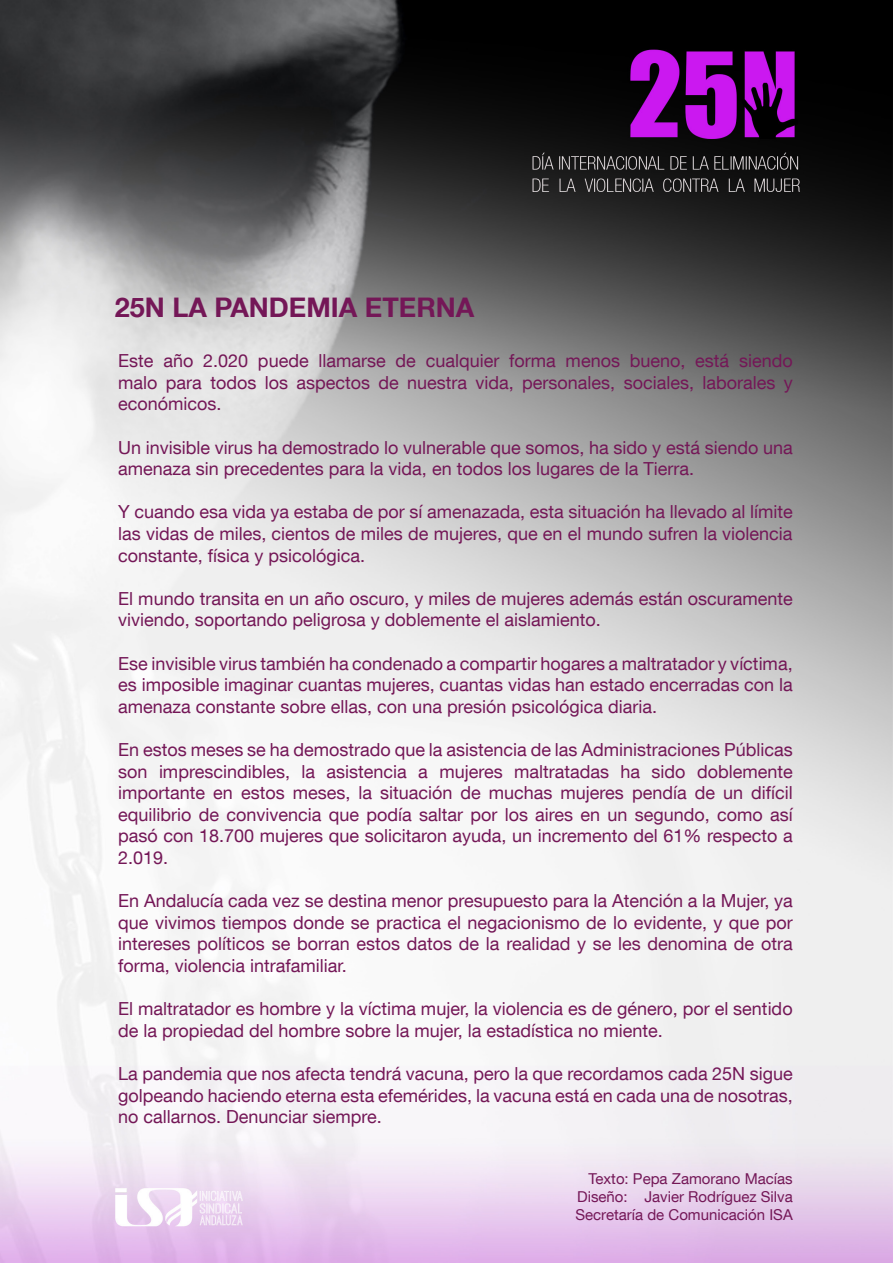
<style>
.page{position:relative;width:893px;height:1263px;background:#fff}
.page>*{position:absolute;margin:0;border:0;box-sizing:border-box;transform-origin:0 0}
.t1{font:700 27px "Helvetica Neue LT Com";color:#741757}
.t2{font:18px/21.6px "Helvetica Neue LT Com";color:#741757;text-align:justify}
.t3{font:15px "Helvetica Neue LT Com";color:#741757}
</style>
<div class="page">
<img style="left:0;top:0;width:893px;height:1263px">
<p class="t1" style="left:115px;top:290px;width:361px">25N LA PANDEMIA ETERNA</p>
<p class="t2" style="left:118px;top:349px;width:676px">Este año 2.020 puede llamarse de cualquier forma menos bueno, está siendo malo para todos los aspectos de nuestra vida, personales, sociales, laborales y económicos.</p>
<p class="t2" style="left:118px;top:436px;width:676px">Un invisible virus ha demostrado lo vulnerable que somos, ha sido y está siendo una amenaza sin precedentes para la vida, en todos los lugares de la Tierra.</p>
<p class="t2" style="left:118px;top:501px;width:676px">Y cuando esa vida ya estaba de por sí amenazada, esta situación ha llevado al límite las vidas de miles, cientos de miles de mujeres, que en el mundo sufren la violencia constante, física y psicológica.</p>
<p class="t2" style="left:118px;top:587px;width:676px">El mundo transita en un año oscuro, y miles de mujeres además están oscuramente viviendo, soportando peligrosa y doblemente el aislamiento.</p>
<p class="t2" style="left:118px;top:652px;width:676px">Ese invisible virus también ha condenado a compartir hogares a maltratador y víctima, es imposible imaginar cuantas mujeres, cuantas vidas han estado encerradas con la amenaza constante sobre ellas, con una presión psicológica diaria.</p>
<p class="t2" style="left:118px;top:738px;width:676px">En estos meses se ha demostrado que la asistencia de las Administraciones Públicas son imprescindibles, la asistencia a mujeres maltratadas ha sido doblemente importante en estos meses, la situación de muchas mujeres pendía de un difícil equilibrio de convivencia que podía saltar por los aires en un segundo, como así pasó con 18.700 mujeres que solicitaron ayuda, un incremento del 61% respecto a 2.019.</p>
<p class="t2" style="left:118px;top:889px;width:676px">En Andalucía cada vez se destina menor presupuesto para la Atención a la Mujer, ya que vivimos tiempos donde se practica el negacionismo de lo evidente, y que por intereses políticos se borran estos datos de la realidad y se les denomina de otra forma, violencia intrafamiliar.</p>
<p class="t2" style="left:118px;top:997px;width:676px">El maltratador es hombre y la víctima mujer, la violencia es de género, por el sentido de la propiedad del hombre sobre la mujer, la estadística no miente.</p>
<p class="t2" style="left:118px;top:1062px;width:676px">La pandemia que nos afecta tendrá vacuna, pero la que recordamos cada 25N sigue golpeando haciendo eterna esta efemérides, la vacuna está en cada una de nosotras, no callarnos. Denunciar siempre.</p>
<p class="t3" style="left:588px;top:1170px;width:206px">Texto: Pepa Zamorano Macías</p>
<p class="t3" style="left:577px;top:1188px;width:217px">Diseño: Javier Rodríguez Silva</p>
<p class="t3" style="left:575px;top:1206px;width:219px">Secretaría de Comunicación ISA</p>
</div>
